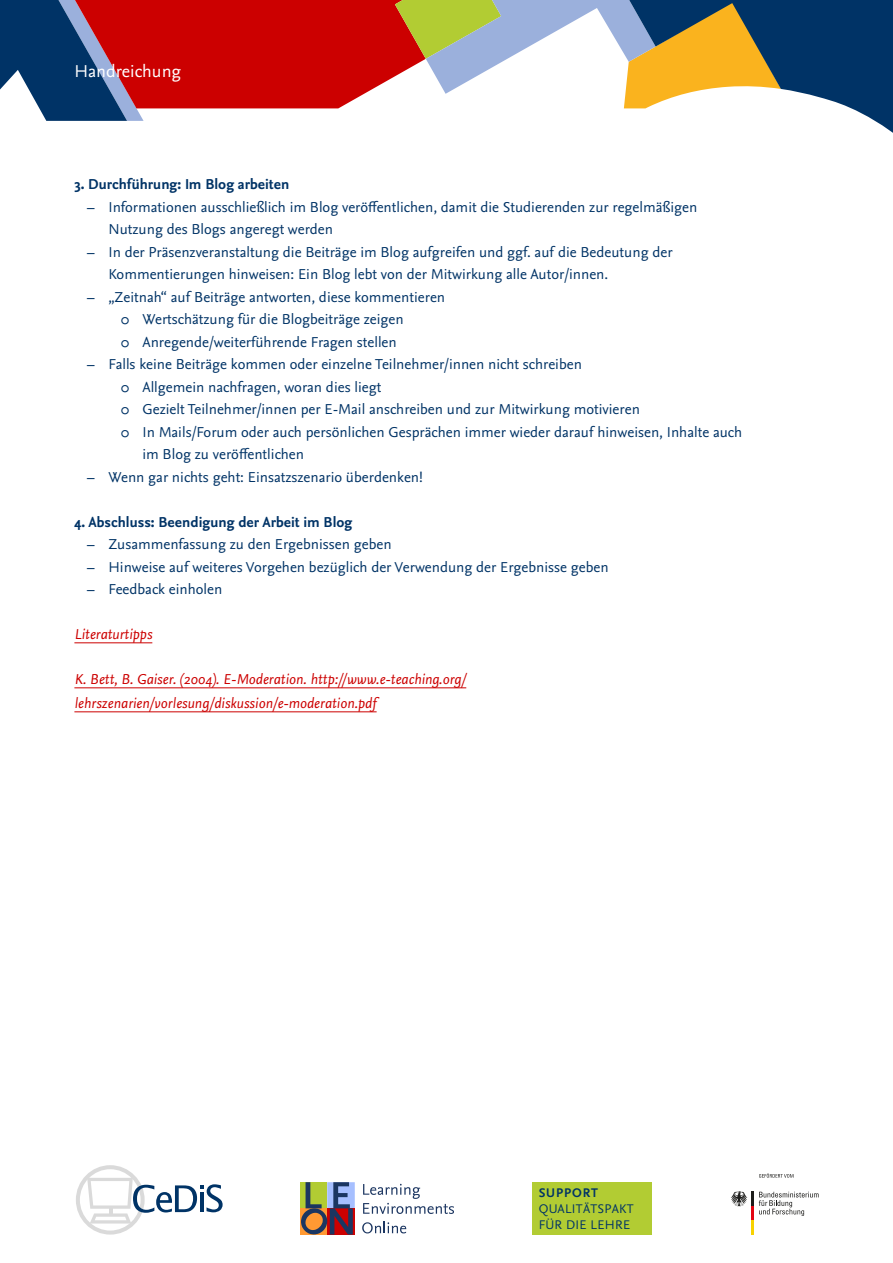
<style>
.page{position:relative;width:893px;height:1263px;background:#fff}
.page>*{position:absolute;margin:0;border:0;box-sizing:border-box;transform-origin:0 0}
.t1{font:18px "Nexus Sans Pro";color:#fff}
.Text_Aufzählung{font:15px/22.5px "Nexus Sans Pro";color:#036}
.Text_Aufzählung_Eben{font:15px/22.5px "Nexus Sans Pro";color:#036}
.Text_Quelle{font:italic 15px/24px "Nexus Sans Pro";color:#c00}
.Text_Fliesstext_Bold{font:700 15px "Nexus Sans Pro";color:#036}
.t2{font:13.05px/15.8px "Nexus Sans";letter-spacing:.025em;color:#036}
.t3{font:700 13.05px "Nexus Sans";letter-spacing:.075em;color:#036}
</style>
<div class="page">
<svg style="left:0;top:0;width:893px;height:133px"></svg>
<svg style="left:731px;top:1191px;width:88px;height:43px"></svg>
<svg style="left:759px;top:1173px;width:34px;height:5px"></svg>
<svg style="left:76px;top:1165px;width:147px;height:69px"></svg>
<div style="left:300px;top:1182px;width:27px;height:26px;background:#b2cc33"></div>
<div style="left:327px;top:1182px;width:28px;height:26px;background:#a6bfff"></div>
<div style="left:327px;top:1208px;width:28px;height:26px;background:#c00"></div>
<div style="left:300px;top:1208px;width:27px;height:26px;background:#f93"></div>
<svg style="left:301px;top:1182px;width:52px;height:52px"></svg>
<svg style="left:363px;top:1184px;width:90px;height:30px"></svg>
<svg style="left:362px;top:1221px;width:44px;height:12px"></svg>
<div style="left:533px;top:1182px;width:119px;height:52px;background:#b2cc33"></div>
<hr style="left:74px;top:642px;width:78px;height:1px;background:#c00">
<hr style="left:74px;top:687px;width:392px;height:1px;background:#c00">
<hr style="left:74px;top:711px;width:303px;height:1px;background:#c00">
<p class="t1" style="left:74px;top:57px;width:108px">Handreichung</p>
<p class="Text_Fliesstext_Bold" style="left:74px;top:173px;width:216px">3. Durchführung: Im Blog arbeiten</p>
<p class="Text_Aufzählung" style="left:108px;top:195px;width:590px;text-indent:-21px">– Informationen ausschließlich im Blog veröffentlichen, damit die Studierenden zur regelmäßigen<br>Nutzung des Blogs angeregt werden</p>
<p class="Text_Aufzählung" style="left:108px;top:240px;width:566px;text-indent:-21px">– In der Präsenzveranstaltung die Beiträge im Blog aufgreifen und ggf. auf die Bedeutung der<br>Kommentierungen hinweisen: Ein Blog lebt von der Mitwirkung alle Autor/innen.</p>
<p class="Text_Aufzählung" style="left:87px;top:285px;width:359px">– „Zeitnah“ auf Beiträge antworten, diese kommentieren</p>
<p class="Text_Aufzählung_Eben" style="left:121px;top:307px;width:284px">○ Wertschätzung für die Blogbeiträge zeigen</p>
<p class="Text_Aufzählung_Eben" style="left:121px;top:330px;width:277px">○ Anregende/weiterführende Fragen stellen</p>
<p class="Text_Aufzählung" style="left:87px;top:352px;width:496px">– Falls keine Beiträge kommen oder einzelne Teilnehmer/innen nicht schreiben</p>
<p class="Text_Aufzählung_Eben" style="left:121px;top:375px;width:262px">○ Allgemein nachfragen, woran dies liegt</p>
<p class="Text_Aufzählung_Eben" style="left:121px;top:397px;width:520px">○ Gezielt Teilnehmer/innen per E-Mail anschreiben und zur Mitwirkung motivieren</p>
<p class="Text_Aufzählung_Eben" style="left:142px;top:420px;width:601px;text-indent:-21px">○ In Mails/Forum oder auch persönlichen Gesprächen immer wieder darauf hinweisen, Inhalte auch im Blog zu veröffentlichen</p>
<p class="Text_Aufzählung" style="left:87px;top:465px;width:337px">– Wenn gar nichts geht: Einsatzszenario überdenken!</p>
<p class="Text_Fliesstext_Bold" style="left:74px;top:510px;width:279px">4. Abschluss: Beendigung der Arbeit im Blog</p>
<p class="Text_Aufzählung" style="left:87px;top:532px;width:306px">– Zusammenfassung zu den Ergebnissen geben</p>
<p class="Text_Aufzählung" style="left:87px;top:555px;width:523px">– Hinweise auf weiteres Vorgehen bezüglich der Verwendung der Ergebnisse geben</p>
<p class="Text_Aufzählung" style="left:87px;top:577px;width:137px">– Feedback einholen</p>
<p class="Text_Quelle" style="left:74px;top:621px;width:79px">Literaturtipps</p>
<p class="Text_Quelle" style="left:74px;top:666px;width:393px">K. Bett, B. Gaiser. (2004). E-Moderation. http://www.e-teaching.org/ lehrszenarien/vorlesung/diskussion/e-moderation.pdf</p>
<p class="t3" style="left:539px;top:1185px;width:61px">SUPPORT</p>
<p class="t2" style="left:539px;top:1201px;width:97px">QUALITÄTSPAKT<br>FÜR DIE LEHRE</p>
</div>
